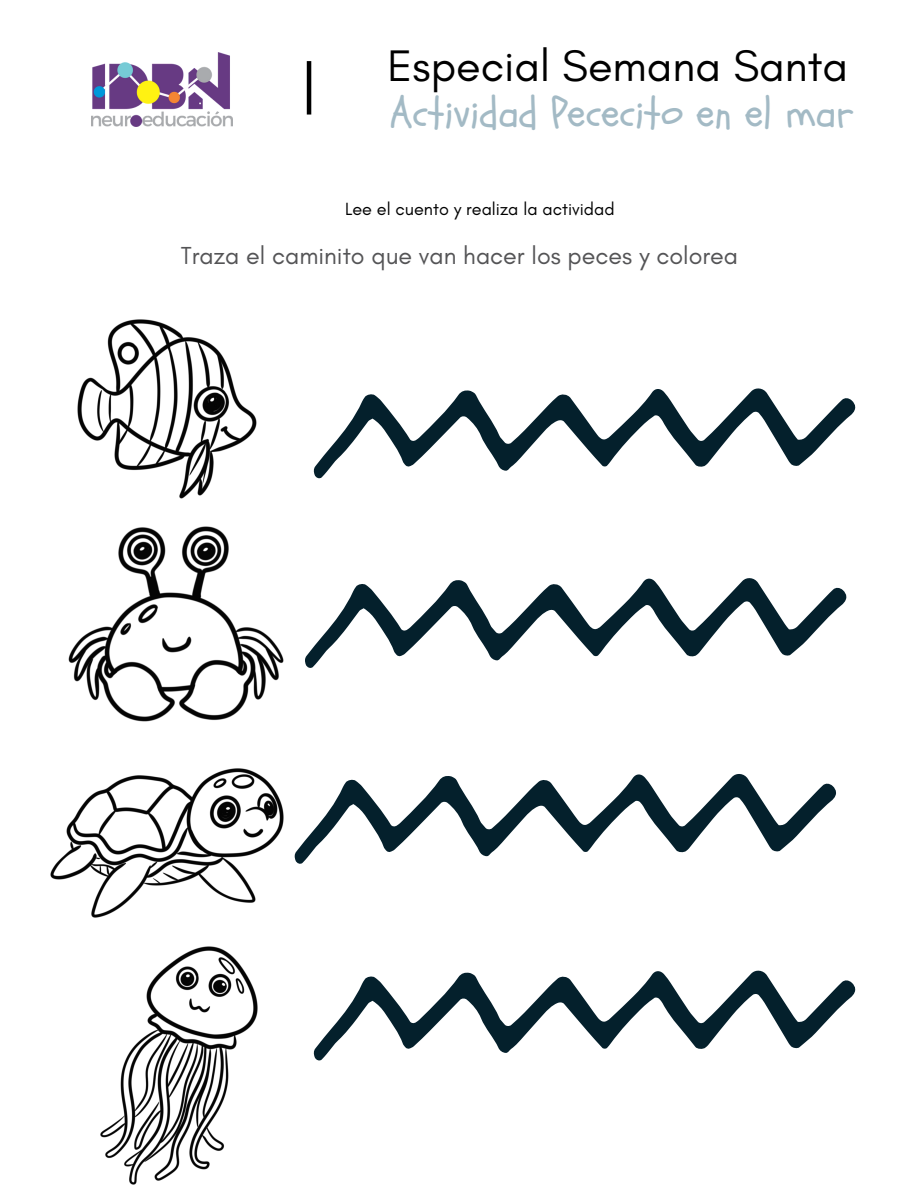
<style>
.page{position:relative;width:918px;height:1188px;background:#fff}
.page>*{position:absolute;margin:0;border:0;box-sizing:border-box;transform-origin:0 0}
.t1{font:45px "Glacial Indifference";color:#000}
.t2{font:42px "Schoolbell";color:#a3bac5}
.t3{font:25.05px "Glacial Indifference";color:#545456}
.t4{font:18px "Glacial Indifference";color:#000}
</style>
<div class="page">
<svg style="left:313px;top:970px;width:543px;height:91px"></svg>
<svg style="left:313px;top:388px;width:543px;height:91px"></svg>
<svg style="left:305px;top:578px;width:542px;height:90px"></svg>
<svg style="left:294px;top:774px;width:542px;height:90px"></svg>
<img style="left:91px;top:52px;width:142px;height:74px">
<hr style="left:307px;top:61px;width:4px;height:54px;background:#000">
<img style="left:100px;top:946px;width:158px;height:239px">
<img style="left:69px;top:527px;width:215px;height:195px">
<img style="left:78px;top:319px;width:179px;height:179px">
<img style="left:51px;top:769px;width:233px;height:148px">
<p class="t1" style="left:388px;top:38px;width:462px">Especial Semana Santa</p>
<p class="t2" style="left:390px;top:85px;width:465px">Actividad Pececito en el mar</p>
<p class="t4" style="left:345px;top:197px;width:271px">Lee el cuento y realiza la actividad</p>
<p class="t3" style="left:181px;top:240px;width:559px">Traza el caminito que van hacer los peces y colorea</p>
</div>
